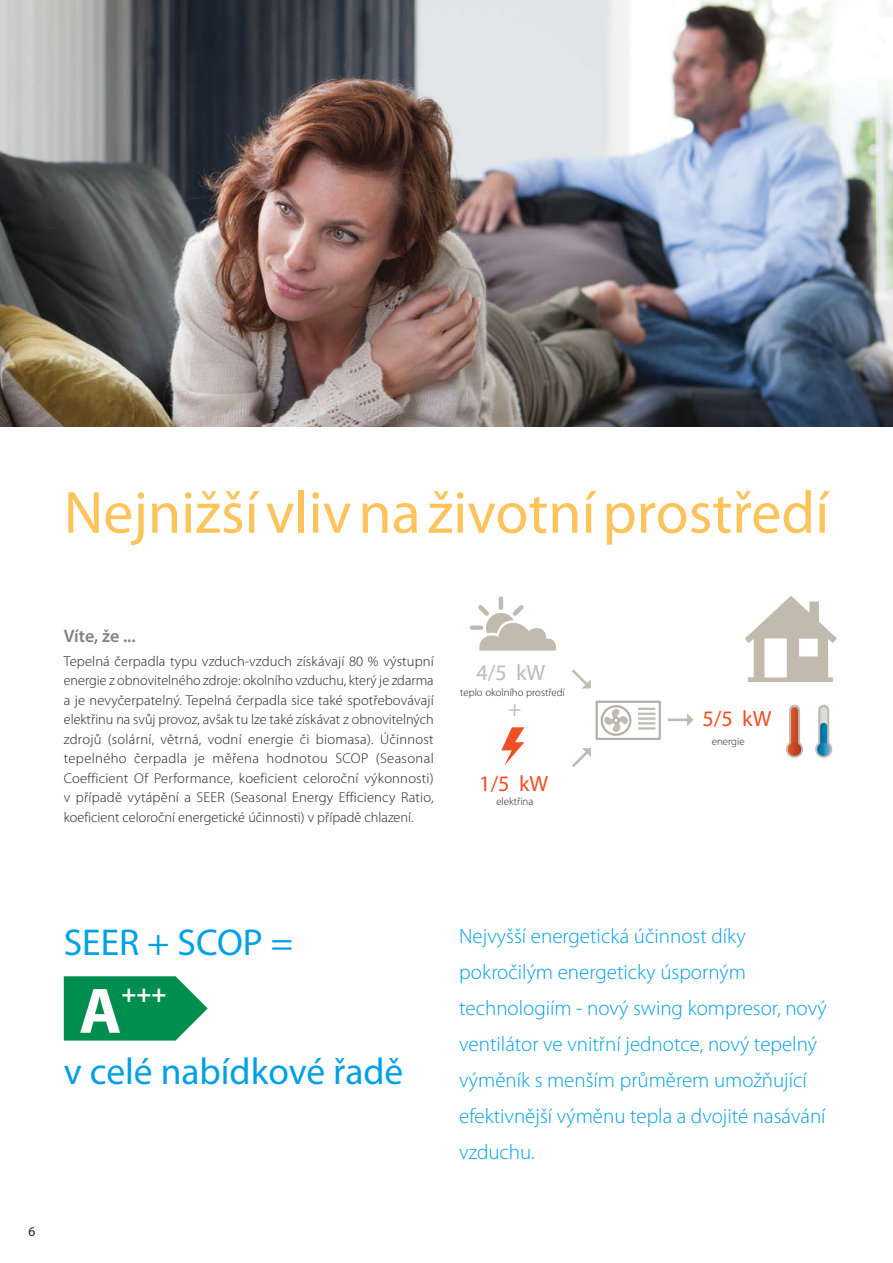
<style>
.page{position:relative;width:893px;height:1263px;background:#fff}
.page>*{position:absolute;margin:0;border:0;box-sizing:border-box;transform-origin:0 0}
.t1{font:700 64.8px "Myriad Pro";color:#fff}
.t2{font:60px "Myriad Pro";color:#fec35a}
.t3{font:37.5px "Myriad Pro";color:#00a0e4}
.t4{font:700 25.05px "Myriad Pro";color:#fff}
.t5{font:22.2px "Myriad Pro";color:#f04f23}
.t6{font:22.2px "Myriad Pro";color:#c0baaf}
.t7{font:300 21px/36px "Myriad Pro";color:#00a0e4}
.t8{font:600 18px "Myriad Pro";letter-spacing:-.005em;color:#808285}
.t9{font:300 14.25px/19.5px "Myriad Pro";color:#231f20;text-align:justify}
.t10{font:13.5px "Myriad Pro";color:#231f20}
.t11{font:300 10.8px "Myriad Pro";color:#231f20}
</style>
<div class="page">
<img style="left:0;top:0;width:893px;height:426px">
<svg style="left:469px;top:596px;width:87px;height:55px"></svg>
<svg style="left:745px;top:596px;width:92px;height:86px"></svg>
<svg style="left:815px;top:705px;width:17px;height:53px"></svg>
<svg style="left:786px;top:705px;width:17px;height:53px"></svg>
<div style="left:596px;top:701px;width:65px;height:39px;border:2px solid #b4b0a8"></div>
<div style="left:601px;top:705px;width:30px;height:31px;border:2px solid #b4b0a8;border-radius:50%"></div>
<svg style="left:638px;top:708px;width:17px;height:7px"></svg>
<hr style="left:638px;top:717px;width:17px;height:3px;background:#c0baaf">
<svg style="left:638px;top:722px;width:17px;height:7px"></svg>
<svg style="left:604px;top:709px;width:24px;height:23px"></svg>
<div style="left:612px;top:717px;width:8px;height:7px;border:2px solid #b4b0a8;border-radius:50%"></div>
<svg style="left:501px;top:727px;width:23px;height:39px"></svg>
<svg style="left:572px;top:669px;width:19px;height:19px"></svg>
<svg style="left:572px;top:748px;width:19px;height:19px"></svg>
<svg style="left:668px;top:713px;width:25px;height:13px"></svg>
<div style="left:460px;top:684px;width:114px;height:16px;background:#fff"></div>
<svg style="left:64px;top:976px;width:144px;height:64px;background:#1c9a62"></svg>
<h2 class="t2" style="left:64px;top:490px;width:767px">Nejnižší vliv na životní prostředí</h2>
<p class="t8" style="left:64px;top:629px;width:73px">Víte, že ...</p>
<p class="t9" style="left:64px;top:653px;width:371px">Tepelná čerpadla typu vzduch-vzduch získávají 80 % výstupní energie z obnovitelného zdroje: okolního vzduchu, který je zdarma a je nevyčerpatelný. Tepelná čerpadla sice také spotřebovávají elektřinu na svůj provoz, avšak tu lze také získávat z obnovitelných zdrojů (solární, větrná, vodní energie či biomasa). Účinnost tepelného čerpadla je měřena hodnotou SCOP (Seasonal Coefficient Of Performance, koeficient celoroční výkonnosti) v případě vytápění a SEER (Seasonal Energy Efficiency Ratio, koeficient celoroční energetické účinnosti) v případě chlazení.</p>
<h3 class="t6" style="left:476px;top:664px;width:70px">4/5 kW</h3>
<p class="t11" style="left:460px;top:689px;width:106px">teplo okolního prostředí</p>
<h3 class="t6" style="left:508px;top:700px;width:15px">+</h3>
<h3 class="t5" style="left:479px;top:775px;width:70px">1/5 kW</h3>
<p class="t11" style="left:496px;top:797px;width:39px">elektřina</p>
<h3 class="t5" style="left:702px;top:710px;width:70px">5/5 kW</h3>
<p class="t11" style="left:712px;top:737px;width:34px">energie</p>
<h3 class="t3" style="left:64px;top:928px;width:231px">SEER + SCOP =</h3>
<h1 class="t1" style="left:79px;top:986px;width:44px">A</h1>
<h3 class="t4" style="left:122px;top:984px;width:46px">+++</h3>
<h3 class="t3" style="left:64px;top:1058px;width:341px">v celé nabídkové řadě</h3>
<p class="t10" style="left:29px;top:1226px;width:8px">6</p>
<p class="t7" style="left:459px;top:920px;width:369px">Nejvyšší energetická účinnost díky pokročilým energeticky úsporným technologiím - nový swing kompresor, nový ventilátor ve vnitřní jednotce, nový tepelný výměník s menším průměrem umožňující efektivnější výměnu tepla a dvojité nasávání vzduchu.</p>
</div>
